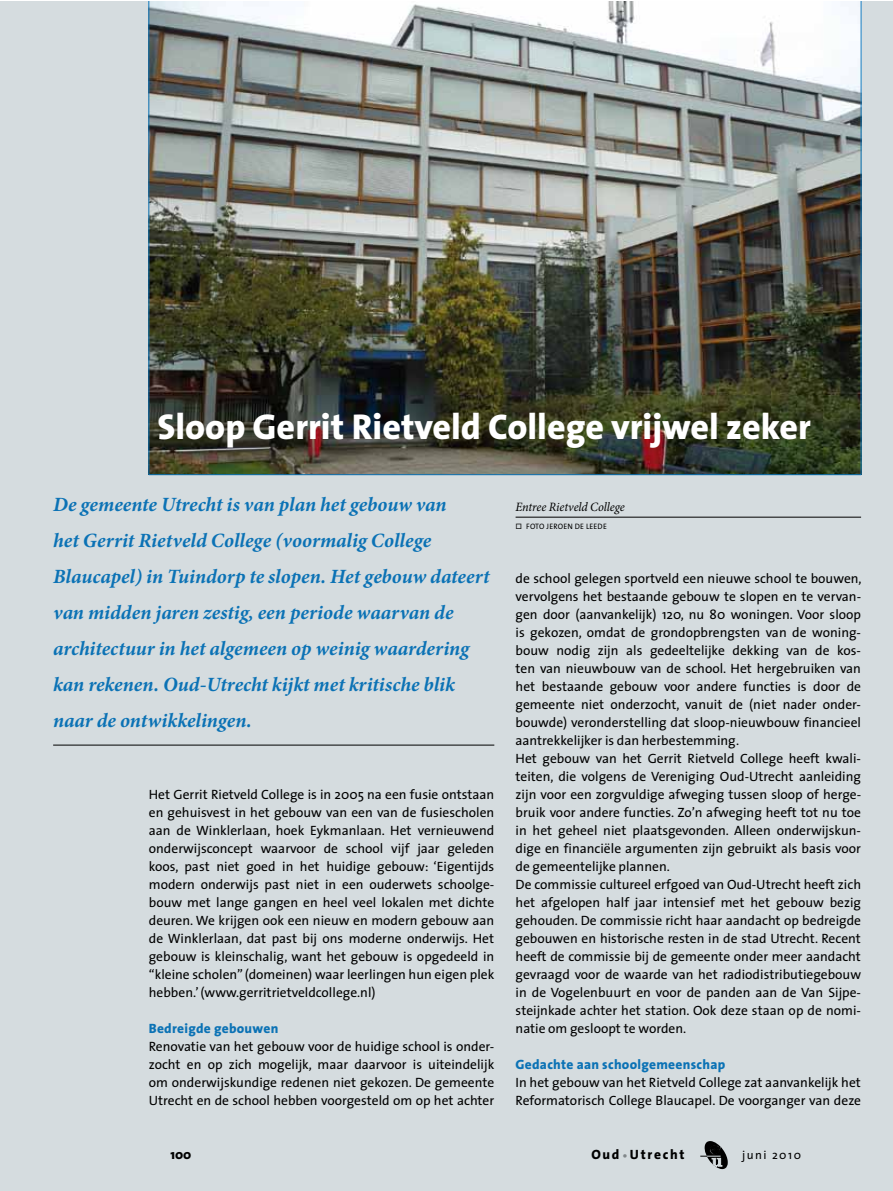
<style>
.page{position:relative;width:893px;height:1191px;background:#fff}
.page>*{position:absolute;margin:0;border:0;box-sizing:border-box;transform-origin:0 0}
.t1{font:800 36px "The Sans";color:#fff}
.t2{font:italic 700 20.25px/36px "Minion Pro";letter-spacing:-.005em;color:#0b72b5}
.t3{font:13.5px/18px "The Sans";color:#000;text-align:justify}
.t4{font:800 13.5px "The Sans";letter-spacing:.02em;color:#0b72b5}
.t5{font:800 13.5px "The Sans";letter-spacing:.125em;color:#000}
.t6{font:italic 12.75px "Minion Pro";letter-spacing:-.005em;color:#000}
.t7{font:12px "The Sans";letter-spacing:.125em;color:#000}
.t8{font:7.8px "The Sans";letter-spacing:.03em;color:#000}
.s1{font-family:"The Sans Expert"}
.s2{font-size:10.5px;color:#9c9e9f}
</style>
<div class="page">
<div style="left:0;top:1px;width:892px;height:1190px;background:#d5dcdf"></div>
<img style="left:149px;top:1px;width:712px;height:474px">
<hr style="left:516px;top:517px;width:345px;height:1px;background:#000">
<hr style="left:53px;top:745px;width:441px;height:1px;background:#000">
<h1 class="t1" style="left:157px;top:396px;width:655px">Sloop Gerrit Rietveld College vrijwel zeker</h1>
<p class="t2" style="left:53px;top:486px;width:438px">De gemeente Utrecht is van plan het gebouw van<br>het Gerrit Rietveld College (voormalig College Blaucapel) in Tuindorp te slopen. Het gebouw dateert van midden jaren zestig, een periode waarvan de architectuur in het algemeen op weinig waardering kan rekenen. Oud-Utrecht kijkt met kritische blik naar de ontwikkelingen.</p>
<p class="t3" style="left:149px;top:785px;width:347px">Het Gerrit Rietveld College is in 2005 na een fusie ontstaan en gehuisvest in het gebouw van een van de fusiescholen aan de Winklerlaan, hoek Eykmanlaan. Het vernieuwend onderwijsconcept waarvoor de school vijf jaar geleden koos, past niet goed in het huidige gebouw: ‘Eigentijds modern onderwijs past niet in een ouderwets schoolge&shy;bouw met lange gangen en heel veel lokalen met dichte deuren. We krijgen ook een nieuw en modern gebouw aan de Winklerlaan, dat past bij ons moderne onderwijs. Het gebouw is kleinschalig, want het gebouw is opgedeeld in “kleine scholen” (domeinen) waar leerlingen hun eigen plek hebben.’ (www.gerritrietveldcollege.nl)</p>
<p class="t4" style="left:149px;top:1017px;width:131px">Bedreigde gebouwen</p>
<p class="t3" style="left:149px;top:1037px;width:347px">Renovatie van het gebouw voor de huidige school is onder&shy;zocht en op zich mogelijk, maar daarvoor is uiteindelijk om onderwijskundige redenen niet gekozen. De gemeente Utrecht en de school hebben voorgesteld om op het achter</p>
<p class="t6" style="left:516px;top:498px;width:111px">Entree Rietveld College</p>
<p class="t8" style="left:516px;top:519px;width:93px"><span class="s1">ò</span> FOTO JEROEN DE LEEDE</p>
<p class="t3" style="left:516px;top:568px;width:348px;text-align:left">de school gelegen sportveld een nieuwe school te bouwen, vervolgens het bestaande gebouw te slopen en te vervan&shy;gen door (aanvankelijk) 120, nu 80 woningen. Voor sloop is gekozen, omdat de grondopbrengsten van de woning&shy;bouw nodig zijn als gedeeltelijke dekking van de kos&shy;ten van nieuwbouw van de school. Het hergebruiken van het bestaande gebouw voor andere functies is door de gemeente niet onderzocht, vanuit de (niet nader onder&shy;bouwde) veronderstelling dat sloop-nieuwbouw financieel aantrekkelijker is dan herbestemming.<br>Het gebouw van het Gerrit Rietveld College heeft kwali&shy;teiten, die volgens de Vereniging Oud-Utrecht aanleiding zijn voor een zorgvuldige afweging tussen sloop of herge&shy;bruik voor andere functies. Zo’n afweging heeft tot nu toe in het geheel niet plaatsgevonden. Alleen onderwijskun&shy;dige en financiële argumenten zijn gebruikt als basis voor de gemeentelijke plannen.<br>De commissie cultureel erfgoed van Oud-Utrecht heeft zich het afgelopen half jaar intensief met het gebouw bezig gehouden. De commissie richt haar aandacht op bedreigde gebouwen en historische resten in de stad Utrecht. Recent heeft de commissie bij de gemeente onder meer aandacht gevraagd voor de waarde van het radiodistributiegebouw in de Vogelenbuurt en voor de panden aan de Van Sijpe&shy;steijnkade achter het station. Ook deze staan op de nomi&shy;natie om gesloopt te worden.</p>
<p class="t4" style="left:516px;top:1052px;width:211px">Gedachte aan schoolgemeenschap</p>
<p class="t3" style="left:516px;top:1072px;width:347px">In het gebouw van het Rietveld College zat aanvankelijk het<br>Reformatorisch College Blaucapel. De voorganger van deze</p>
<p class="t5" style="left:170px;top:1143px;width:22px">100</p>
<p class="t5" style="left:591px;top:1143px;width:95px">Oud <span class="s2">•</span> Utrecht</p>
<p class="t7" style="left:742px;top:1144px;width:61px">juni 2010</p>
</div>
